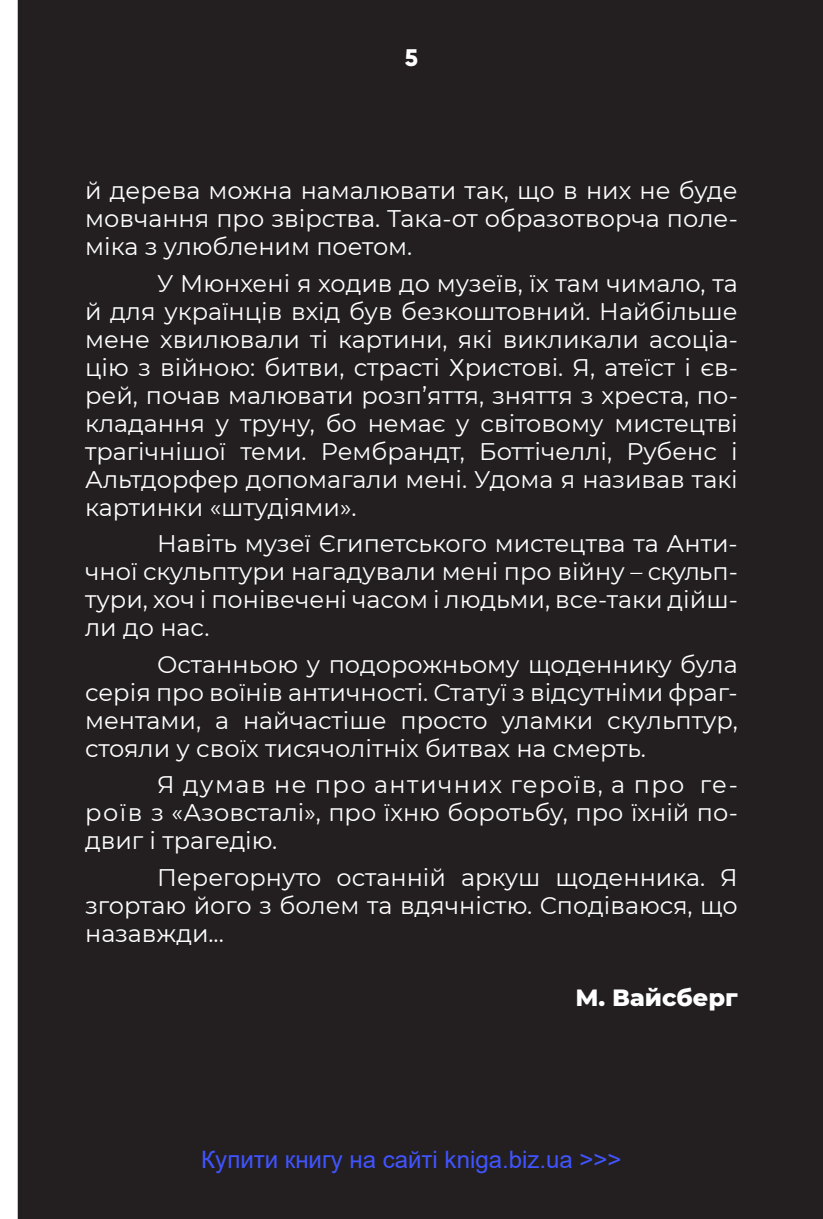
<style>
.page{position:relative;width:823px;height:1219px;background:#fff}
.page>*{position:absolute;margin:0;border:0;box-sizing:border-box;transform-origin:0 0}
.t1{font:24px/28px "Montserrat";color:#fff;text-align:justify}
.t2{font:24px "Arial";color:#4054ff}
.t3{font:800 24px "Montserrat";color:#fff}
.t4{font:800 24px "Gilroy";color:#fff}
</style>
<div class="page">
<div style="left:18px;top:0;width:804px;height:1219px;background:#231f20"></div>
<p class="t4" style="left:404px;top:43px;width:15px">5</p>
<p class="t1" style="left:85px;top:176px;width:653px">й дерева можна намалювати так, що в них не буде мовчання про звірства. Така-от образотворча поле&shy;міка з улюбленим поетом.</p>
<p class="t1" style="left:85px;top:268px;width:654px;text-indent:72px">У Мюнхені я ходив до музеїв, їх там чимало, та й для українців вхід був безкоштовний. Найбільше мене хвилювали ті картини, які викликали асоціа&shy;цію з війною: битви, страсті Христові. Я, атеїст і єв&shy;рей, почав малювати розп’яття, зняття з хреста, по&shy;кладання у труну, бо немає у світовому мистецтві трагічнішої теми. Рембрандт, Боттічеллі, Рубенс і Альтдорфер допомагали мені. Удома я називав такі картинки «штудіями».</p>
<p class="t1" style="left:85px;top:529px;width:653px;text-indent:72px">Навіть музеї Єгипетського мистецтва та Анти&shy;чної скульптури нагадували мені про війну – скульп&shy;тури, хоч і понівечені часом і людьми, все-таки дійш&shy;ли до нас.</p>
<p class="t1" style="left:85px;top:649px;width:653px;text-indent:72px">Останньою у подорожньому щоденнику була серія про воїнів античності. Статуї з відсутніми фраг&shy;ментами, а найчастіше просто уламки скульптур, стояли у своїх тисячолітніх битвах на смерть.</p>
<p class="t1" style="left:85px;top:770px;width:653px;text-indent:72px">Я думав не про античних героїв, а про ге&shy;роїв з «Азовсталі», про їхню боротьбу, про їхній по&shy;двиг і трагедію.</p>
<p class="t1" style="left:85px;top:862px;width:653px;text-indent:72px">Перегорнуто останній аркуш щоденника. Я згортаю його з болем та вдячністю. Сподіваюся, що назавжди...</p>
<p class="t3" style="left:575px;top:980px;width:164px">М. Вайсберг</p>
<p class="t2" style="left:201px;top:1143px;width:421px">Купити книгу на сайті kniga.biz.ua &gt;&gt;&gt;</p>
</div>
